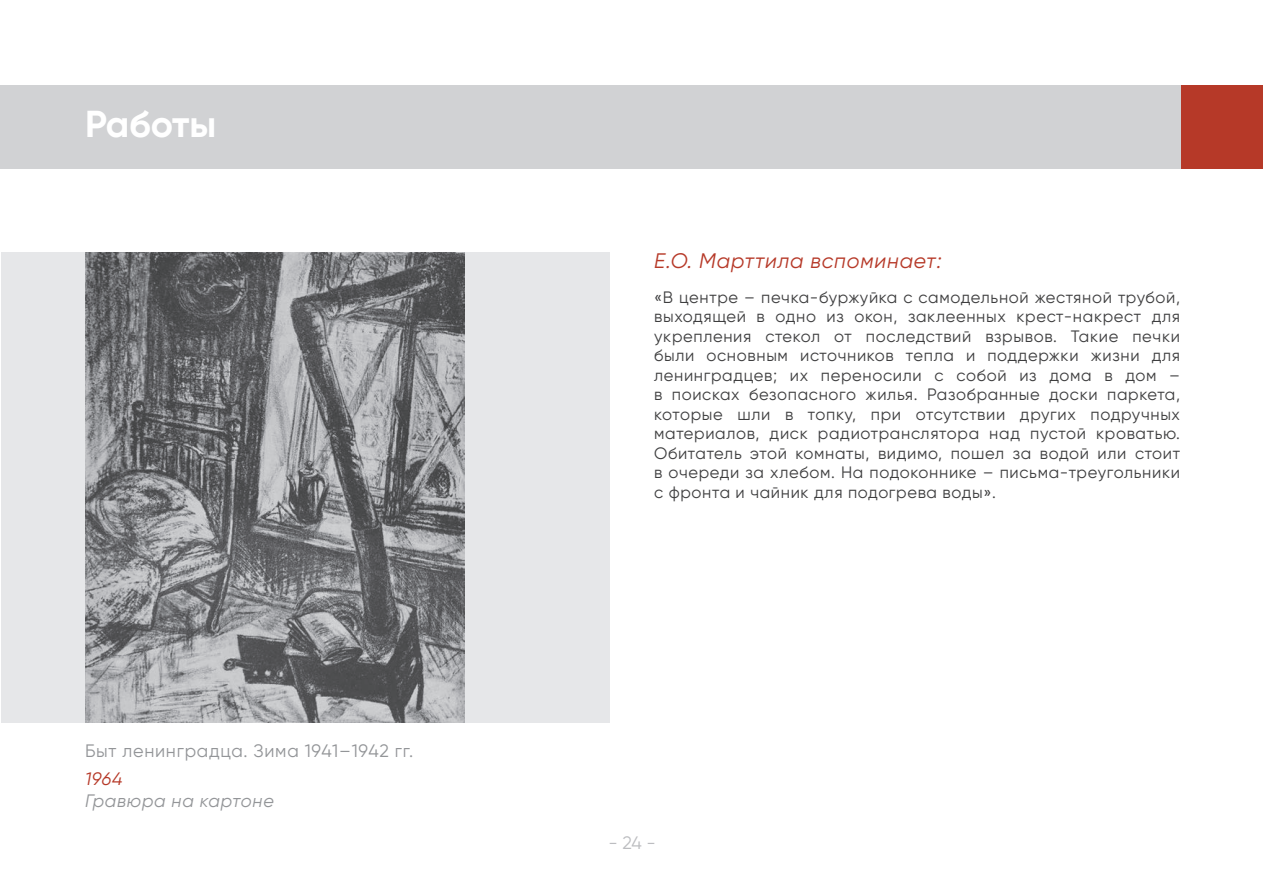
<style>
.page{position:relative;width:1263px;height:893px;background:#fff}
.page>*{position:absolute;margin:0;border:0;box-sizing:border-box;transform-origin:0 0}
.t1{font:700 37.5px "Gilroy";color:#fff}
.t2{font:italic 21px "Gilroy";letter-spacing:.04em;color:#b63928}
.t3{font:18px "Gilroy";letter-spacing:.04em;color:#939598}
.t4{font:italic 18px "Gilroy";letter-spacing:.04em;color:#939598}
.t5{font:18px "Gilroy";color:#bcbdc0}
.t6{font:italic 18px "Gilroy";color:#b63928}
.t7{font:16.5px/19.5px "Gilroy";letter-spacing:.04em;color:#3e3e3f;text-align:justify}
</style>
<div class="page">
<div style="left:1px;top:85px;width:1180px;height:83px;background:#d1d2d4"></div>
<div style="left:1181px;top:85px;width:82px;height:83px;background:#b63928"></div>
<div style="left:1px;top:252px;width:608px;height:471px;background:#e6e7e9"></div>
<img style="left:85px;top:252px;width:379px;height:471px">
<h1 class="t1" style="left:85px;top:101px;width:133px">Работы</h1>
<p class="t3" style="left:85px;top:739px;width:330px">Быт ленинградца. Зима 1941–1942 гг.</p>
<p class="t6" style="left:85px;top:768px;width:39px">1964</p>
<p class="t4" style="left:85px;top:790px;width:190px">Гравюра на картоне</p>
<p class="t2" style="left:654px;top:248px;width:289px">Е.О. Марттила вспоминает:</p>
<p class="t7" style="left:654px;top:287px;width:527px">«В центре – печка-буржуйка с самодельной жестяной трубой, выходящей в одно из окон, заклеенных крест-накрест для укрепления стекол от последствий взрывов. Такие печки были основным источников тепла и поддержки жизни для ленинградцев; их переносили с собой из дома в дом – в поисках безопасного жилья. Разобранные доски паркета, которые шли в топку, при отсутствии других подручных материалов, диск радиотранслятора над пустой кроватью.<br>Обитатель этой комнаты, видимо, пошел за водой или стоит в очереди за хлебом. На подоконнике – письма-треугольники с фронта и чайник для подогрева воды».</p>
<p class="t5" style="left:608px;top:832px;width:49px">- 24 -</p>
</div>
